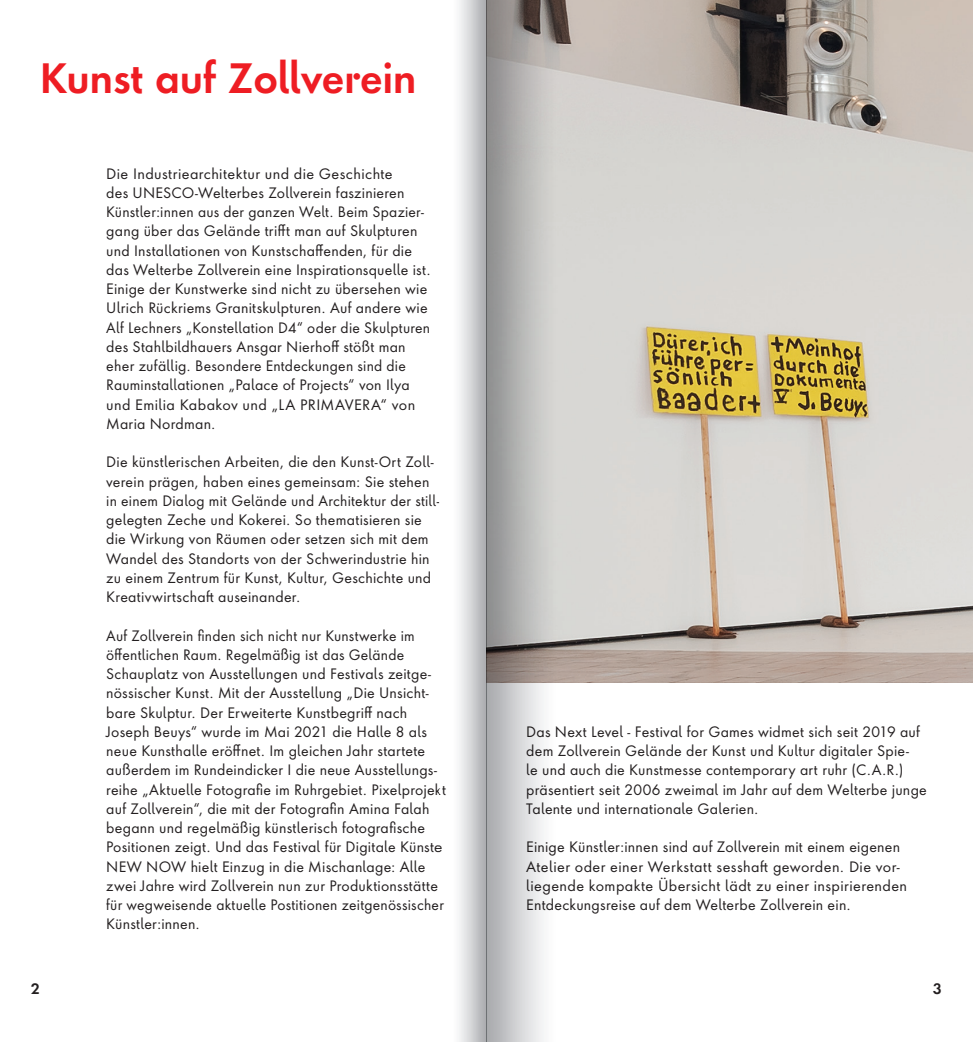
<style>
.page{position:relative;width:973px;height:1042px;background:#fff}
.page>*{position:absolute;margin:0;border:0;box-sizing:border-box;transform-origin:0 0}
.t1{font:600 39.38px "Futura ND Alt";color:#ee1d23}
.t2{font:14px/19.2px "Futura ND Alt";letter-spacing:.015em;color:#231f20}
.t3{font:600 14px "Futura ND Alt";color:#231f20}
</style>
<div class="page">
<img style="left:581px;top:0;width:391px;height:682px">
<svg style="left:486px;top:0;width:95px;height:1042px"></svg>
<div style="left:439px;top:0;width:47px;height:1042px;background:linear-gradient(to right,#fff,#b7b8bb)"></div>
<h1 class="t1" style="left:40px;top:52px;width:378px">Kunst auf Zollverein</h1>
<p class="t2" style="left:106px;top:163px;width:326px">Die Industriearchitektur und die Geschichte<br>des UNESCO-Welterbes Zollverein faszinieren Künstler:innen aus der ganzen Welt. Beim Spazier&shy;gang über das Gelände trifft man auf Skulpturen und Installationen von Kunstschaffenden, für die das Welterbe Zollverein eine Inspirationsquelle ist.<br>Einige der Kunstwerke sind nicht zu übersehen wie Ulrich Rückriems Granitskulpturen. Auf andere wie Alf Lechners „Konstellation D4“ oder die Skulpturen des Stahlbildhauers Ansgar Nierhoff stößt man eher zufällig. Besondere Entdeckungen sind die Rauminstallationen „Palace of Projects“ von Ilya und Emilia Kabakov und „LA PRIMAVERA“ von Maria Nordman.</p>
<p class="t2" style="left:106px;top:452px;width:335px">Die künstlerischen Arbeiten, die den Kunst-Ort Zoll&shy;verein prägen, haben eines gemeinsam: Sie stehen in einem Dialog mit Gelände und Architektur der still&shy;gelegten Zeche und Kokerei. So thematisieren sie die Wirkung von Räumen oder setzen sich mit dem Wandel des Standorts von der Schwerindustrie hin zu einem Zentrum für Kunst, Kultur, Geschichte und Kreativwirtschaft auseinander.</p>
<p class="t2" style="left:106px;top:625px;width:341px">Auf Zollverein finden sich nicht nur Kunstwerke im öffentlichen Raum. Regelmäßig ist das Gelände Schauplatz von Ausstellungen und Festivals zeitge&shy;nössischer Kunst. Mit der Ausstellung „Die Unsicht&shy;bare Skulptur. Der Erweiterte Kunstbegriff nach Joseph Beuys“ wurde im Mai 2021 die Halle 8 als neue Kunsthalle eröffnet. Im gleichen Jahr startete außerdem im Rundeindicker I die neue Ausstellungs&shy;reihe „Aktuelle Fotografie im Ruhrgebiet. Pixelprojekt auf Zollverein“, die mit der Fotografin Amina Falah begann und regelmäßig künstlerisch fotografische Positionen zeigt. Und das Festival für Digitale Künste NEW NOW hielt Einzug in die Mischanlage: Alle zwei Jahre wird Zollverein nun zur Produktionsstätte für wegweisende aktuelle Postitionen zeitgenössischer Künstler:innen.</p>
<p class="t2" style="left:526px;top:721px;width:402px">Das Next Level - Festival for Games widmet sich seit 2019 auf dem Zollverein Gelände der Kunst und Kultur digitaler Spie-<br>le und auch die Kunstmesse contemporary art ruhr (C.A.R.) präsentiert seit 2006 zweimal im Jahr auf dem Welterbe junge Talente und internationale Galerien.</p>
<p class="t2" style="left:526px;top:837px;width:382px">Einige Künstler:innen sind auf Zollverein mit einem eigenen Atelier oder einer Werkstatt sesshaft geworden. Die vor&shy;liegende kompakte Übersicht lädt zu einer inspirierenden Entdeckungsreise auf dem Welterbe Zollverein ein.</p>
<p class="t3" style="left:31px;top:979px;width:10px">2</p>
<p class="t3" style="left:933px;top:979px;width:10px">3</p>
</div>
